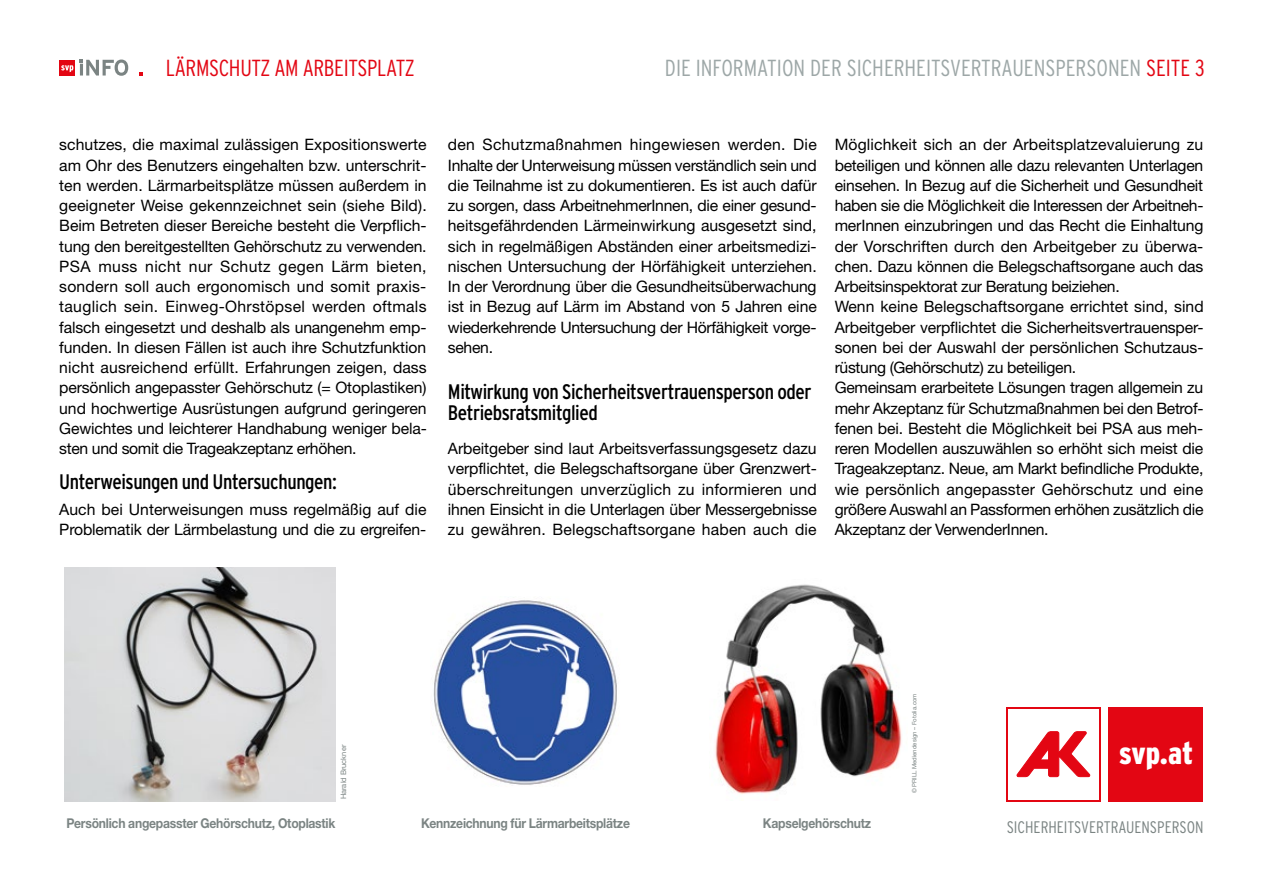
<style>
.page{position:relative;width:1263px;height:893px;background:#fff}
.page>*{position:absolute;margin:0;border:0;box-sizing:border-box;transform-origin:0 0}
.t1{font:900 condensed 31.2px "Interstate";color:#fff}
.t2{font:300 condensed 23.25px "Interstate";color:#9da7a7}
.t3{font:300 condensed 23.25px "Interstate";letter-spacing:-.015em;color:#e30613}
.t4{font:condensed 21px/21px "Interstate";letter-spacing:-.02em;color:#000}
.t5{font:300 condensed 16.65px "Interstate";color:#7b8483}
.t6{font:15.75px/20.2px "Helvetica Neue LT Pro";letter-spacing:-.01em;color:#000}
.t7{font:700 13.5px "Helvetica Neue LT Pro";letter-spacing:-.02em;color:#7b8483;scale:.9 1}
.t8{font:7.5px "Helvetica Neue LT Pro";color:#7b8483}
.t9{font:6px "Helvetica Neue LT Pro";color:#7b8483}
.s1{color:#e30613}
</style>
<div class="page">
<svg style="left:1007px;top:707px;width:94px;height:94px"></svg>
<div style="left:1008px;top:709px;width:91px;height:90px;background:#fff"></div>
<svg style="left:1017px;top:732px;width:73px;height:45px"></svg>
<div style="left:1109px;top:707px;width:94px;height:94px;background:#e30613"></div>
<div style="left:59px;top:60px;width:16px;height:16px;background:#e30613"></div>
<svg style="left:61px;top:65px;width:12px;height:7px"></svg>
<svg style="left:80px;top:60px;width:48px;height:16px"></svg>
<img style="left:64px;top:568px;width:271px;height:233px">
<img style="left:433px;top:600px;width:184px;height:185px">
<img style="left:715px;top:584px;width:187px;height:210px">
<h2 class="t3" style="left:166px;top:55px;width:250px">LÄRMSCHUTZ AM ARBEITSPLATZ</h2>
<h2 class="t2" style="left:665px;top:55px;width:541px">DIE INFORMATION DER SICHERHEITSVERTRAUENSPERSONEN <span class="s1">SEITE 3</span></h2>
<p class="t6" style="left:59px;top:134px;width:369px">schutzes, die maximal zulässigen Expositionswerte am Ohr des Benutzers eingehalten bzw. unterschrit&shy;ten werden. Lärmarbeitsplätze müssen außerdem in geeigneter Weise gekennzeichnet sein (siehe Bild).<br>Beim Betreten dieser Bereiche besteht die Verpflich&shy;tung den bereitgestellten Gehörschutz zu verwenden.<br>PSA muss nicht nur Schutz gegen Lärm bieten, sondern soll auch ergonomisch und somit praxis&shy;tauglich sein. Einweg-Ohrstöpsel werden oftmals falsch eingesetzt und deshalb als unangenehm emp&shy;funden. In diesen Fällen ist auch ihre Schutzfunktion nicht ausreichend erfüllt. Erfahrungen zeigen, dass persönlich angepasster Gehörschutz (= Otoplastiken) und hochwertige Ausrüstungen aufgrund geringeren Gewichtes und leichterer Handhabung weniger bela&shy;sten und somit die Trageakzeptanz erhöhen.</p>
<h3 class="t4" style="left:59px;top:470px;width:279px">Unterweisungen und Untersuchungen:</h3>
<p class="t6" style="left:59px;top:499px;width:369px">Auch bei Unterweisungen muss regelmäßig auf die<br>Problematik der Lärmbelastung und die zu ergreifen-</p>
<p class="t6" style="left:448px;top:134px;width:370px;text-align:justify">den Schutzmaßnahmen hingewiesen werden. Die Inhalte der Unterweisung müssen verständlich sein und die Teilnahme ist zu dokumentieren. Es ist auch dafür zu sorgen, dass ArbeitnehmerInnen, die einer gesund&shy;heitsgefährdenden Lärmeinwirkung ausgesetzt sind, sich in regelmäßigen Abständen einer arbeitsmedizi&shy;nischen Untersuchung der Hörfähigkeit unterziehen.<br>In der Verordnung über die Gesundheitsüberwachung ist in Bezug auf Lärm im Abstand von 5 Jahren eine wiederkehrende Untersuchung der Hörfähigkeit vorge&shy;sehen.</p>
<h3 class="t4" style="left:448px;top:381px;width:365px">Mitwirkung von Sicherheitsvertrauensperson oder<br>Betriebsratsmitglied</h3>
<p class="t6" style="left:448px;top:438px;width:370px;text-align:justify">Arbeitgeber sind laut Arbeitsverfassungsgesetz dazu verpflichtet, die Belegschaftsorgane über Grenzwert&shy;überschreitungen unverzüglich zu informieren und ihnen Einsicht in die Unterlagen über Messergebnisse zu gewähren. Belegschaftsorgane haben auch die</p>
<p class="t6" style="left:835px;top:134px;width:370px">Möglichkeit sich an der Arbeitsplatzevaluierung zu beteiligen und können alle dazu relevanten Unterlagen einsehen. In Bezug auf die Sicherheit und Gesundheit haben sie die Möglichkeit die Interessen der Arbeitneh&shy;merInnen einzubringen und das Recht die Einhaltung der Vorschriften durch den Arbeitgeber zu überwa&shy;chen. Dazu können die Belegschaftsorgane auch das Arbeitsinspektorat zur Beratung beiziehen.<br>Wenn keine Belegschaftsorgane errichtet sind, sind Arbeitgeber verpflichtet die Sicherheitsvertrauensper&shy;sonen bei der Auswahl der persönlichen Schutzaus&shy;rüstung (Gehörschutz) zu beteiligen.<br>Gemeinsam erarbeitete Lösungen tragen allgemein zu mehr Akzeptanz für Schutzmaßnahmen bei den Betrof&shy;fenen bei. Besteht die Möglichkeit bei PSA aus meh&shy;reren Modellen auszuwählen so erhöht sich meist die Trageakzeptanz. Neue, am Markt befindliche Produkte, wie persönlich angepasster Gehörschutz und eine größere Auswahl an Passformen erhöhen zusätzlich die Akzeptanz der VerwenderInnen.</p>
<p class="t8" style="left:339px;top:799px;width:56px;rotate:-90deg">Harald Bruckner</p>
<p class="t9" style="left:910px;top:793px;width:101px;rotate:-90deg">© PRILL Mediendesign – Fotolia.com</p>
<h1 class="t1" style="left:1119px;top:735px;width:76px">svp.at</h1>
<p class="t7" style="left:66px;top:814px;width:301px">Persönlich angepasster Gehörschutz, Otoplastik</p>
<p class="t7" style="left:421px;top:814px;width:234px">Kennzeichnung für Lärmarbeitsplätze</p>
<p class="t7" style="left:763px;top:814px;width:122px">Kapselgehörschutz</p>
<p class="t5" style="left:1007px;top:818px;width:198px">SICHERHEITSVERTRAUENSPERSON</p>
</div>
